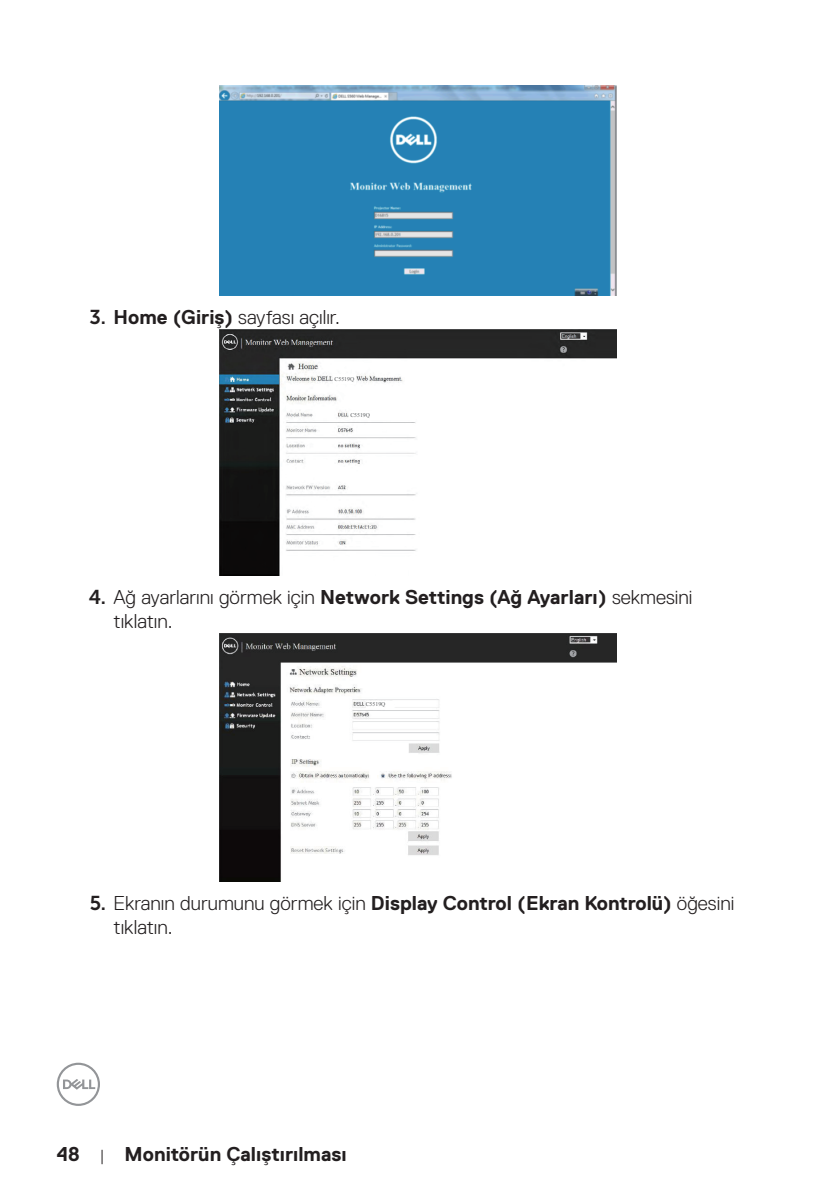
<style>
.page{position:relative;width:840px;height:1191px;background:#fff}
.page>*{position:absolute;margin:0;border:0;box-sizing:border-box;transform-origin:0 0}
.t1{font:300 20px/24px "Dell Replica";color:#231f20}
.t2{font:700 20px "Dell Replica";color:#231f20}
.t3{font:5.8px "Times New Roman";color:#575a5c}
.s1{font-family:"Museo Sans For Dell 700";font-weight:400}
.s2{font-weight:700}
.s3{font-weight:300;font-size:16px}
</style>
<div class="page">
<svg style="left:57px;top:1062px;width:43px;height:44px"></svg>
<img style="left:219px;top:85px;width:397px;height:211px">
<img style="left:219px;top:329px;width:397px;height:246px">
<div style="left:333px;top:374px;width:22px;height:9px;background:#fff"></div>
<div style="left:349px;top:411px;width:26px;height:8px;background:#fff"></div>
<img style="left:219px;top:633px;width:397px;height:249px">
<div style="left:366px;top:701px;width:27px;height:8px;background:#fff"></div>
<p class="t1" style="left:90px;top:305px;width:252px"><span class="s1">3.</span> <span class="s2">Home (Giriş)</span> sayfası açılır.</p>
<p class="t3" style="left:334px;top:375px;width:21px">C5519Q</p>
<p class="t3" style="left:350px;top:411px;width:21px">C5519Q</p>
<p class="t1" style="left:113px;top:585px;width:580px;text-indent:-25px"><span class="s1">4.</span> Ağ ayarlarını görmek için <span class="s2">Network Settings (Ağ Ayarları)</span> sekmesini tıklatın.</p>
<p class="t3" style="left:365px;top:700px;width:21px">C5519Q</p>
<p class="t1" style="left:113px;top:891px;width:622px;text-indent:-24px"><span class="s1">5.</span> Ekranın durumunu görmek için <span class="s2">Display Control (Ekran Kontrolü)</span> öğesini tıklatın.</p>
<p class="t2" style="left:57px;top:1143px;width:291px">48 <span class="s3">|</span> Monitörün Çalıştırılması</p>
</div>
